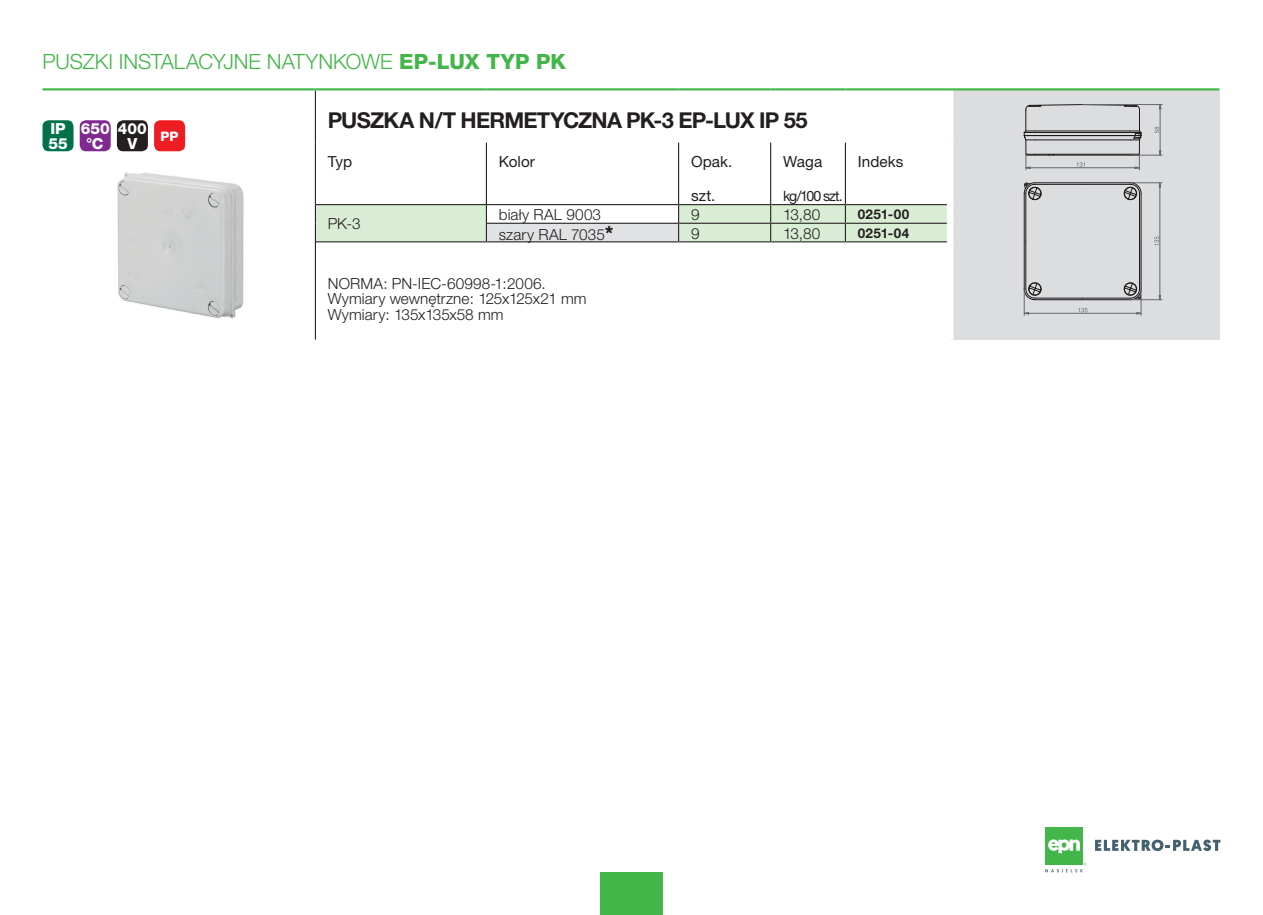
<style>
.page{position:relative;width:1263px;height:915px;background:#fff}
.page>*{position:absolute;margin:0;border:0;box-sizing:border-box;transform-origin:0 0}
.Normalny{font:700 21.9px "Helvetica Neue CE";letter-spacing:-.035em;color:#231f20}
.t1{font:300 21px "Helvetica Neue CE";letter-spacing:-.005em;color:#42b649}
.Normalny-2{font:300 15.3px/15.3px "Helvetica Neue CE";letter-spacing:.005em;color:#231f20}
.t2{font:15.3px "Helvetica Neue CE";letter-spacing:.005em;color:#231f20}
.Normalny-3{font:800 15.3px "Helvetica Neue CE";color:#fff}
.Normalny-4{font:15.3px "Geometric 231 Hv EU";color:#fff}
.t3{font:14.25px "Helvetica Neue CE";letter-spacing:-.065em;color:#231f20}
.INDEX-P{font:700 13.5px "Helvetica Neue CE";letter-spacing:.025em;color:#231f20}
.Normalny-5{font:800 13.05px "Helvetica Neue CE";color:#fff}
.s1{font-weight:800}
.s2{font-family:"Helvetica Neue CE";font-weight:800}
.s3{font-weight:800;font-size:19.65px}
</style>
<div class="page">
<div style="left:600px;top:872px;width:63px;height:42px;background:#42b649"></div>
<div style="left:1045px;top:827px;width:38px;height:38px;background:#42b649"></div>
<svg style="left:1048px;top:839px;width:32px;height:14px"></svg>
<svg style="left:1095px;top:839px;width:125px;height:11px"></svg>
<svg style="left:1045px;top:862px;width:41px;height:10px"></svg>
<div style="left:950px;top:89px;width:269px;height:250px;background:#dcdddf"></div>
<hr style="left:315px;top:90px;width:1px;height:52px;background:#231f20">
<svg style="left:315px;top:142px;width:632px;height:100px"></svg>
<hr style="left:315px;top:242px;width:1px;height:97px;background:#231f20">
<div style="left:947px;top:90px;width:6px;height:52px;background:#fff"></div>
<div style="left:947px;top:142px;width:6px;height:62px;background:#fff"></div>
<div style="left:947px;top:204px;width:6px;height:19px;background:#fff"></div>
<div style="left:947px;top:223px;width:6px;height:19px;background:#fff"></div>
<div style="left:947px;top:242px;width:6px;height:97px;background:#fff"></div>
<hr style="left:486px;top:142px;width:1px;height:62px;background:#231f20">
<hr style="left:845px;top:142px;width:1px;height:62px;background:#231f20">
<hr style="left:316px;top:204px;width:171px;height:1px;background:#231f20">
<hr style="left:771px;top:204px;width:74px;height:1px;background:#231f20">
<hr style="left:845px;top:204px;width:102px;height:1px;background:#231f20">
<hr style="left:679px;top:223px;width:92px;height:1px;background:#231f20">
<hr style="left:771px;top:223px;width:74px;height:1px;background:#231f20">
<hr style="left:845px;top:223px;width:102px;height:1px;background:#231f20">
<hr style="left:316px;top:241px;width:170px;height:1px;background:#231f20">
<hr style="left:486px;top:241px;width:193px;height:1px;background:#231f20">
<hr style="left:679px;top:241px;width:92px;height:1px;background:#231f20">
<hr style="left:771px;top:241px;width:74px;height:1px;background:#231f20">
<hr style="left:845px;top:241px;width:102px;height:1px;background:#231f20">
<hr style="left:678px;top:142px;width:1px;height:62px;background:#231f20">
<hr style="left:770px;top:142px;width:1px;height:62px;background:#231f20">
<hr style="left:678px;top:204px;width:93px;height:1px;background:#231f20">
<hr style="left:487px;top:204px;width:191px;height:1px;background:#231f20">
<hr style="left:487px;top:223px;width:191px;height:1px;background:#231f20">
<hr style="left:43px;top:88px;width:272px;height:2px;background:#42b649">
<hr style="left:315px;top:88px;width:171px;height:2px;background:#42b649">
<hr style="left:486px;top:88px;width:193px;height:2px;background:#42b649">
<hr style="left:679px;top:88px;width:92px;height:2px;background:#42b649">
<hr style="left:771px;top:88px;width:74px;height:2px;background:#42b649">
<hr style="left:845px;top:88px;width:105px;height:2px;background:#42b649">
<hr style="left:950px;top:88px;width:269px;height:2px;background:#42b649">
<img style="left:117px;top:172px;width:127px;height:146px">
<hr style="left:1035px;top:299px;width:95px;height:1px;background:#231f20">
<hr style="left:1141px;top:193px;width:1px;height:96px;background:#231f20">
<hr style="left:1024px;top:193px;width:1px;height:96px;background:#231f20">
<hr style="left:1035px;top:182px;width:95px;height:1px;background:#231f20">
<hr style="left:1035px;top:298px;width:48px;height:1px;background:#231f20">
<hr style="left:1082px;top:298px;width:48px;height:1px;background:#231f20">
<hr style="left:1139px;top:193px;width:1px;height:48px;background:#231f20">
<hr style="left:1139px;top:241px;width:1px;height:48px;background:#231f20">
<hr style="left:1025px;top:193px;width:1px;height:48px;background:#231f20">
<hr style="left:1025px;top:241px;width:1px;height:48px;background:#231f20">
<hr style="left:1035px;top:184px;width:48px;height:1px;background:#231f20">
<hr style="left:1083px;top:184px;width:47px;height:1px;background:#231f20">
<svg style="left:1124px;top:182px;width:17px;height:18px"></svg>
<svg style="left:1024px;top:182px;width:17px;height:18px"></svg>
<svg style="left:1124px;top:282px;width:17px;height:18px"></svg>
<hr style="left:1130px;top:299px;width:32px;height:1px;background:#76787b">
<hr style="left:1130px;top:182px;width:32px;height:1px;background:#76787b">
<hr style="left:1159px;top:183px;width:1px;height:116px;background:#76787b">
<svg style="left:1154px;top:236px;width:5px;height:10px"></svg>
<svg style="left:1024px;top:104px;width:118px;height:66px"></svg>
<hr style="left:1130px;top:155px;width:32px;height:1px;background:#76787b">
<hr style="left:1083px;top:104px;width:79px;height:1px;background:#76787b">
<hr style="left:1160px;top:104px;width:1px;height:51px;background:#76787b">
<svg style="left:1155px;top:127px;width:4px;height:6px"></svg>
<svg style="left:1024px;top:282px;width:17px;height:33px"></svg>
<hr style="left:1141px;top:241px;width:1px;height:74px;background:#76787b">
<hr style="left:1024px;top:313px;width:117px;height:1px;background:#76787b">
<svg style="left:1078px;top:308px;width:9px;height:4px"></svg>
<div style="left:43px;top:120px;width:31px;height:31px;background:#007249;border-radius:6px"></div>
<div style="left:80px;top:120px;width:31px;height:31px;background:#802990;border-radius:6px"></div>
<div style="left:117px;top:120px;width:31px;height:31px;background:#231f20;border-radius:6px"></div>
<div style="left:154px;top:120px;width:31px;height:31px;background:#ee1d23;border-radius:6px"></div>
<h2 class="t1" style="left:43px;top:49px;width:525px">PUSZKI INSTALACYJNE NATYNKOWE <span class="s1">EP-LUX TYP PK</span></h2>
<p class="Normalny-3" style="left:50px;top:119px;width:17px">IP</p>
<p class="Normalny-3" style="left:48px;top:134px;width:21px">55</p>
<p class="Normalny-3" style="left:81px;top:119px;width:30px">650</p>
<p class="Normalny-4" style="left:87px;top:134px;width:18px">°<span class="s2">C</span></p>
<p class="Normalny-3" style="left:118px;top:119px;width:30px">400</p>
<p class="Normalny-3" style="left:127px;top:134px;width:11px">V</p>
<p class="Normalny-5" style="left:161px;top:128px;width:19px">PP</p>
<p class="Normalny" style="left:328px;top:106px;width:481px">PUSZKA N/T HERMETYCZNA PK-3 EP-LUX IP 55</p>
<p class="t2" style="left:328px;top:152px;width:26px">Typ</p>
<p class="t2" style="left:499px;top:152px;width:38px">Kolor</p>
<p class="t2" style="left:691px;top:152px;width:43px">Opak.</p>
<p class="t2" style="left:691px;top:186px;width:26px">szt.</p>
<p class="t2" style="left:783px;top:152px;width:41px">Waga</p>
<p class="t3" style="left:783px;top:187px;width:61px">kg/100 szt.</p>
<p class="t2" style="left:858px;top:152px;width:47px">Indeks</p>
<p class="Normalny-2" style="left:499px;top:207px;width:104px">biały RAL 9003</p>
<p class="Normalny-2" style="left:691px;top:207px;width:10px">9</p>
<p class="Normalny-2" style="left:783px;top:207px;width:39px">13,80</p>
<p class="INDEX-P" style="left:858px;top:206px;width:53px">0251-00</p>
<p class="Normalny-2" style="left:499px;top:227px;width:116px">szary RAL 7035<span class="s3">*</span></p>
<p class="Normalny-2" style="left:691px;top:225px;width:10px">9</p>
<p class="Normalny-2" style="left:783px;top:225px;width:39px">13,80</p>
<p class="INDEX-P" style="left:858px;top:224px;width:53px">0251-04</p>
<p class="Normalny-2" style="left:328px;top:276px;width:260px">NORMA: PN-IEC-60998-1:2006.<br>Wymiary wewnętrzne: 125x125x21 mm<br>Wymiary: 135x135x58 mm</p>
<p class="Normalny-2" style="left:328px;top:216px;width:34px">PK-3</p>
</div>
